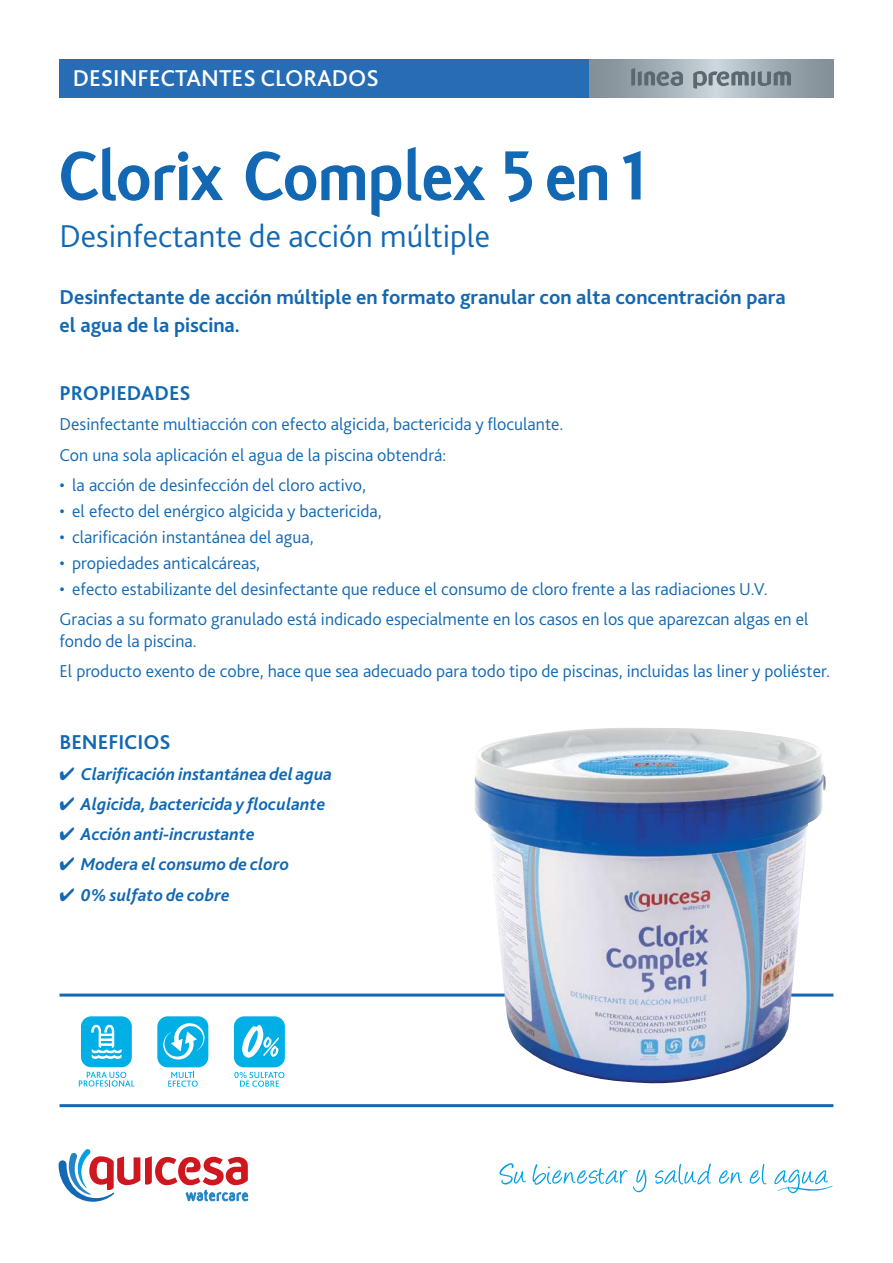
<style>
.page{position:relative;width:893px;height:1263px;background:#fff}
.page>*{position:absolute;margin:0;border:0;box-sizing:border-box;transform-origin:0 0}
.t1{font:700 72px "Flux";color:#1268b3}
.t2{font:300 33px "Bliss 2";color:#1268b3}
.t3{font:500 24px "Bliss 2";color:#fff}
.t4{font:700 21px/28.5px "Bliss 2";color:#1268b3}
.t5{font:300 18px/30.3px "Bliss 2";color:#1268b3}
.t6{font:italic 700 18px "Bliss 2";color:#1268b3}
.s1{font-size:103.5px}
</style>
<div class="page">
<svg style="left:62px;top:147px;width:161px;height:54px"></svg>
<svg style="left:246px;top:147px;width:239px;height:71px"></svg>
<svg style="left:547px;top:165px;width:60px;height:36px"></svg>
<svg style="left:505px;top:151px;width:26px;height:52px"></svg>
<hr style="left:60px;top:1104px;width:773px;height:3px;background:#1268b3">
<hr style="left:60px;top:993px;width:773px;height:3px;background:#1268b3">
<svg style="left:79px;top:1072px;width:56px;height:14px"></svg>
<div style="left:81px;top:1016px;width:51px;height:51px;background:#00afe6;border-radius:10px"></div>
<svg style="left:91px;top:1024px;width:31px;height:35px"></svg>
<svg style="left:168px;top:1072px;width:30px;height:15px"></svg>
<div style="left:157px;top:1016px;width:51px;height:51px;background:#00afe6;border-radius:10px"></div>
<svg style="left:163px;top:1023px;width:42px;height:37px"></svg>
<img style="left:474px;top:728px;width:352px;height:356px">
<div style="left:59px;top:60px;width:531px;height:38px;background:#266db6"></div>
<svg style="left:590px;top:60px;width:243px;height:38px;background:#9da9b0"></svg>
<svg style="left:693px;top:71px;width:98px;height:18px;background:#89959c"></svg>
<svg style="left:631px;top:68px;width:52px;height:18px"></svg>
<svg style="left:59px;top:1149px;width:190px;height:53px"></svg>
<svg style="left:500px;top:1163px;width:26px;height:21px"></svg>
<svg style="left:533px;top:1164px;width:94px;height:21px"></svg>
<svg style="left:633px;top:1169px;width:13px;height:23px"></svg>
<svg style="left:655px;top:1163px;width:56px;height:21px"></svg>
<svg style="left:719px;top:1170px;width:23px;height:14px"></svg>
<svg style="left:750px;top:1164px;width:16px;height:20px"></svg>
<svg style="left:774px;top:1169px;width:59px;height:24px"></svg>
<svg style="left:234px;top:1072px;width:50px;height:15px"></svg>
<div style="left:234px;top:1016px;width:51px;height:51px;background:#00afe6;border-radius:10px"></div>
<svg style="left:242px;top:1025px;width:37px;height:33px"></svg>
<h3 class="t3" style="left:73px;top:64px;width:308px">DESINFECTANTES CLORADOS</h3>
<h1 class="t1" style="left:60px;top:136px;width:589px">Clorix Complex 5 en <span class="s1">1</span></h1>
<h2 class="t2" style="left:60px;top:215px;width:432px">Desinfectante de acción múltiple</h2>
<p class="t4" style="left:60px;top:282px;width:728px">Desinfectante de acción múltiple en formato granular con alta concentración para el agua de la piscina.</p>
<p class="t4" style="left:60px;top:378px;width:133px">PROPIEDADES</p>
<p class="t5" style="left:60px;top:409px;width:505px">Desinfectante multiacción con efecto algicida, bactericida y floculante.<br>Con una sola aplicación el agua de la piscina obtendrá:</p>
<p class="t5" style="left:60px;top:469px;width:308px">• la acción de desinfección del cloro activo,</p>
<p class="t5" style="left:60px;top:495px;width:324px">• el efecto del enérgico algicida y bactericida,</p>
<p class="t5" style="left:60px;top:521px;width:256px">• clarificación instantánea del agua,</p>
<p class="t5" style="left:60px;top:547px;width:202px">• propiedades anticalcáreas,</p>
<p class="t5" style="left:60px;top:573px;width:750px">• efecto estabilizante del desinfectante que reduce el consumo de cloro frente a las radiaciones U.V.<br>Gracias a su formato granulado está indicado especialmente en los casos en los que aparezcan algas en el</p>
<p class="t5" style="left:60px;top:625px;width:772px">fondo de la piscina.<br>El producto exento de cobre, hace que sea adecuado para todo tipo de piscinas, incluidas las liner y poliéster.</p>
<p class="t4" style="left:60px;top:728px;width:113px">BENEFICIOS</p>
<p class="t6" style="left:60px;top:762px;width:274px">✔ Clarificación instantánea del agua</p>
<p class="t6" style="left:60px;top:793px;width:268px">✔ Algicida, bactericida y floculante</p>
<p class="t6" style="left:60px;top:823px;width:197px">✔ Acción anti-incrustante</p>
<p class="t6" style="left:60px;top:853px;width:231px">✔ Modera el consumo de cloro</p>
<p class="t6" style="left:60px;top:883px;width:172px">✔ 0% sulfato de cobre</p>
</div>
